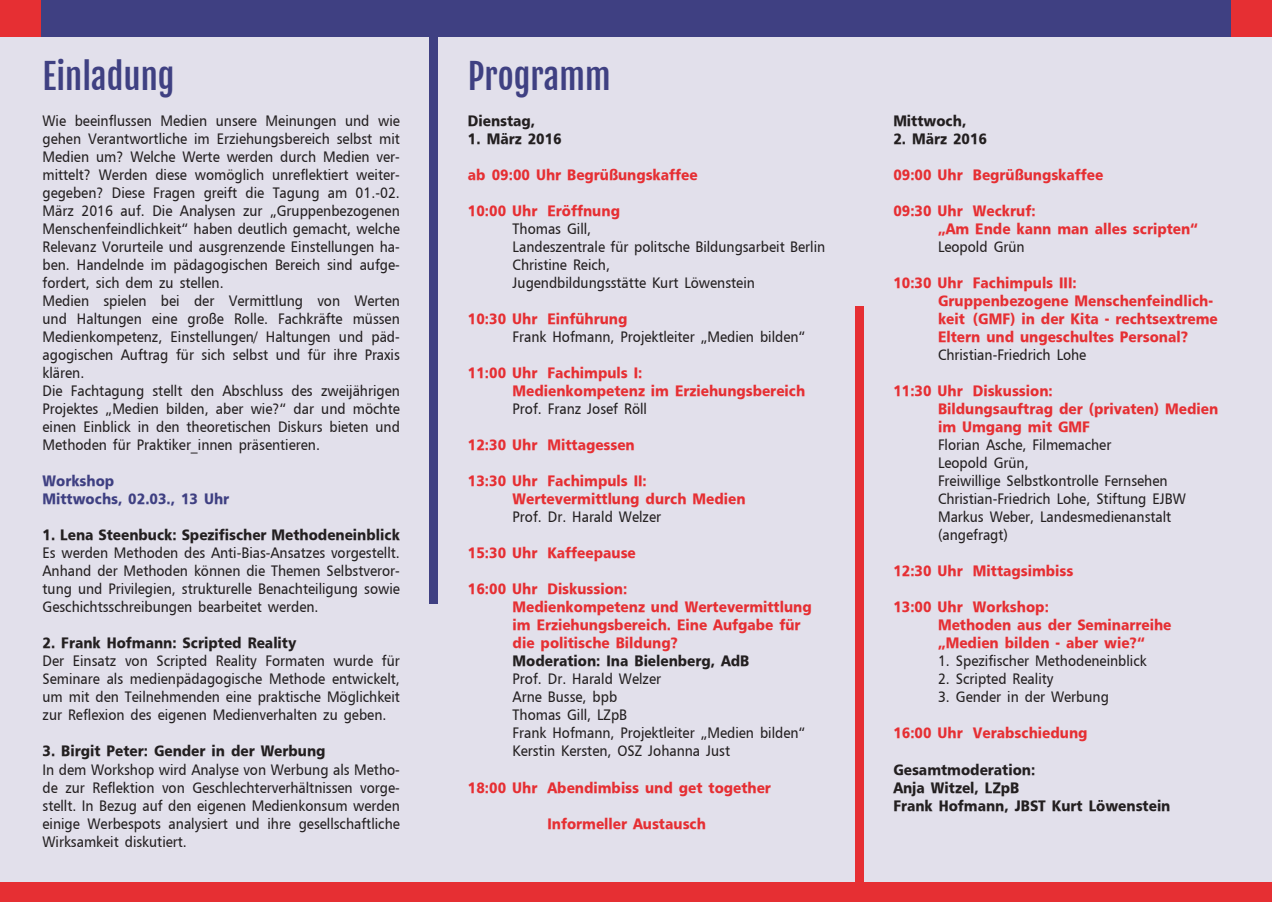
<style>
.page{position:relative;width:1272px;height:902px;background:#fff}
.page>*{position:absolute;margin:0;border:0;box-sizing:border-box;transform-origin:0 0}
.t1{font:34.5px "Fjalla One";color:#3f4082}
.t2{font:15px/18px "Sen BJS Normal";color:#231f20}
.t3{font:15px/18px "Sen BJS Bold";color:#e62f33}
.t4{font:15px/18px "Sen BJS Bold";color:#231f20}
.t5{font:15px/18px "Sen BJS Bold";color:#3f4082}
</style>
<div class="page">
<div style="left:0;top:36px;width:1271px;height:846px;background:#e2e0eb"></div>
<div style="left:0;top:0;width:1271px;height:36px;background:#3f4082"></div>
<div style="left:1231px;top:0;width:40px;height:36px;background:#e62f33"></div>
<div style="left:0;top:882px;width:1271px;height:19px;background:#e62f33"></div>
<div style="left:0;top:0;width:40px;height:36px;background:#e62f33"></div>
<div style="left:855px;top:306px;width:8px;height:595px;background:#e62f33"></div>
<div style="left:429px;top:9px;width:9px;height:595px;background:#3f4082"></div>
<h1 class="t1" style="left:43px;top:55px;width:133px">Einladung</h1>
<p class="t2" style="left:43px;top:111px;width:359px">Wie beeinflussen Medien unsere Meinungen und wie gehen Verantwortliche im Erziehungsbereich selbst mit Medien um? Welche Werte werden durch Medien ver&shy;mittelt? Werden diese womöglich unreflektiert weiter&shy;gegeben? Diese Fragen greift die Tagung am 01.-02.<br>März 2016 auf. Die Analysen zur „Gruppenbezogenen Menschenfeindlichkeit“ haben deutlich gemacht, welche Relevanz Vorurteile und ausgrenzende Einstellungen ha&shy;ben. Handelnde im pädagogischen Bereich sind aufge&shy;fordert, sich dem zu stellen.<br>Medien spielen bei der Vermittlung von Werten und Haltungen eine große Rolle. Fachkräfte müssen Medienkompetenz, Einstellungen/ Haltungen und päd&shy;agogischen Auftrag für sich selbst und für ihre Praxis klären.<br>Die Fachtagung stellt den Abschluss des zweijährigen Projektes „Medien bilden, aber wie?“ dar und möchte einen Einblick in den theoretischen Diskurs bieten und Methoden für Praktiker_innen präsentieren.</p>
<p class="t5" style="left:43px;top:472px;width:188px">Workshop<br>Mittwochs, 02.03., 13 Uhr</p>
<p class="t4" style="left:43px;top:526px;width:359px">1. Lena Steenbuck: Spezifischer Methodeneinblick</p>
<p class="t2" style="left:43px;top:543px;width:359px;text-align:justify">Es werden Methoden des Anti-Bias-Ansatzes vorgestellt.<br>Anhand der Methoden können die Themen Selbstveror&shy;tung und Privilegien, strukturelle Benachteiligung sowie Geschichtsschreibungen bearbeitet werden.</p>
<p class="t4" style="left:43px;top:634px;width:255px">2. Frank Hofmann: Scripted Reality</p>
<p class="t2" style="left:43px;top:651px;width:359px;text-align:justify">Der Einsatz von Scripted Reality Formaten wurde für Seminare als medienpädagogische Methode entwickelt, um mit den Teilnehmenden eine praktische Möglichkeit zur Reflexion des eigenen Medienverhalten zu geben.</p>
<p class="t4" style="left:43px;top:742px;width:284px">3. Birgit Peter: Gender in der Werbung</p>
<p class="t2" style="left:43px;top:759px;width:359px;text-align:justify">In dem Workshop wird Analyse von Werbung als Metho&shy;de zur Reflektion von Geschlechterverhältnissen vorge&shy;stellt. In Bezug auf den eigenen Medienkonsum werden einige Werbespots analysiert und ihre gesellschaftliche Wirksamkeit diskutiert.</p>
<h1 class="t1" style="left:468px;top:55px;width:144px">Programm</h1>
<p class="t4" style="left:468px;top:112px;width:69px">Dienstag,</p>
<p class="t4" style="left:468px;top:130px;width:95px">1. März 2016</p>
<p class="t3" style="left:468px;top:166px;width:231px">ab 09:00 Uhr Begrüßungskaffee</p>
<p class="t3" style="left:468px;top:202px;width:153px">10:00 Uhr Eröffnung</p>
<p class="t2" style="left:512px;top:219px;width:314px">Thomas Gill,<br>Landeszentrale für politsche Bildungsarbeit Berlin<br>Christine Reich,<br>Jugendbildungsstätte Kurt Löwenstein</p>
<p class="t3" style="left:468px;top:310px;width:161px">10:30 Uhr Einführung</p>
<p class="t2" style="left:512px;top:327px;width:294px">Frank Hofmann, Projektleiter „Medien bilden“</p>
<p class="t3" style="left:512px;top:364px;width:294px;text-indent:-45px">11:00 Uhr Fachimpuls I:<br>Medienkompetenz im Erziehungsbereich</p>
<p class="t2" style="left:512px;top:399px;width:136px">Prof. Franz Josef Röll</p>
<p class="t3" style="left:468px;top:436px;width:168px">12:30 Uhr Mittagessen</p>
<p class="t3" style="left:512px;top:472px;width:234px;text-indent:-45px">13:30 Uhr Fachimpuls II:<br>Wertevermittlung durch Medien</p>
<p class="t2" style="left:512px;top:507px;width:150px">Prof. Dr. Harald Welzer</p>
<p class="t3" style="left:468px;top:544px;width:169px">15:30 Uhr Kaffeepause</p>
<p class="t3" style="left:512px;top:580px;width:300px;text-indent:-45px">16:00 Uhr Diskussion:<br>Medienkompetenz und Wertevermittlung im Erziehungsbereich. Eine Aufgabe für die politische Bildung?</p>
<p class="t4" style="left:512px;top:652px;width:238px">Moderation: Ina Bielenberg, AdB</p>
<p class="t2" style="left:512px;top:669px;width:294px">Prof. Dr. Harald Welzer<br>Arne Busse, bpb<br>Thomas Gill, LZpB<br>Frank Hofmann, Projektleiter „Medien bilden“<br>Kerstin Kersten, OSZ Johanna Just</p>
<p class="t3" style="left:468px;top:778px;width:304px">18:00 Uhr Abendimbiss und get together</p>
<p class="t3" style="left:547px;top:814px;width:160px">Informeller Austausch</p>
<p class="t4" style="left:893px;top:112px;width:74px">Mittwoch,</p>
<p class="t4" style="left:893px;top:130px;width:95px">2. März 2016</p>
<p class="t3" style="left:893px;top:166px;width:211px">09:00 Uhr Begrüßungskaffee</p>
<p class="t3" style="left:938px;top:202px;width:261px;text-indent:-45px">09:30 Uhr Weckruf:<br>„Am Ende kann man alles scripten“</p>
<p class="t2" style="left:938px;top:237px;width:88px">Leopold Grün</p>
<p class="t3" style="left:938px;top:274px;width:281px;text-indent:-45px">10:30 Uhr Fachimpuls III:<br>Gruppenbezogene Menschenfeindlich&shy;keit (GMF) in der Kita - rechtsextreme Eltern und ungeschultes Personal?</p>
<p class="t2" style="left:938px;top:345px;width:150px">Christian-Friedrich Lohe</p>
<p class="t3" style="left:938px;top:382px;width:282px;text-indent:-45px">11:30 Uhr Diskussion:<br>Bildungsauftrag der (privaten) Medien im Umgang mit GMF</p>
<p class="t2" style="left:938px;top:435px;width:249px">Florian Asche, Filmemacher<br>Leopold Grün,<br>Freiwillige Selbstkontrolle Fernsehen<br>Christian-Friedrich Lohe, Stiftung EJBW<br>Markus Weber, Landesmedienanstalt (angefragt)</p>
<p class="t3" style="left:893px;top:562px;width:181px">12:30 Uhr Mittagsimbiss</p>
<p class="t3" style="left:938px;top:598px;width:235px;text-indent:-45px">13:00 Uhr Workshop:<br>Methoden aus der Seminarreihe „Medien bilden - aber wie?“</p>
<p class="t2" style="left:938px;top:651px;width:210px">1. Spezifischer Methodeneinblick</p>
<p class="t2" style="left:938px;top:669px;width:117px">2. Scripted Reality</p>
<p class="t2" style="left:938px;top:687px;width:172px">3. Gender in der Werbung</p>
<p class="t3" style="left:893px;top:724px;width:195px">16:00 Uhr Verabschiedung</p>
<p class="t4" style="left:893px;top:760px;width:278px">Gesamtmoderation:<br>Anja Witzel, LZpB<br>Frank Hofmann, JBST Kurt Löwenstein</p>
</div>
